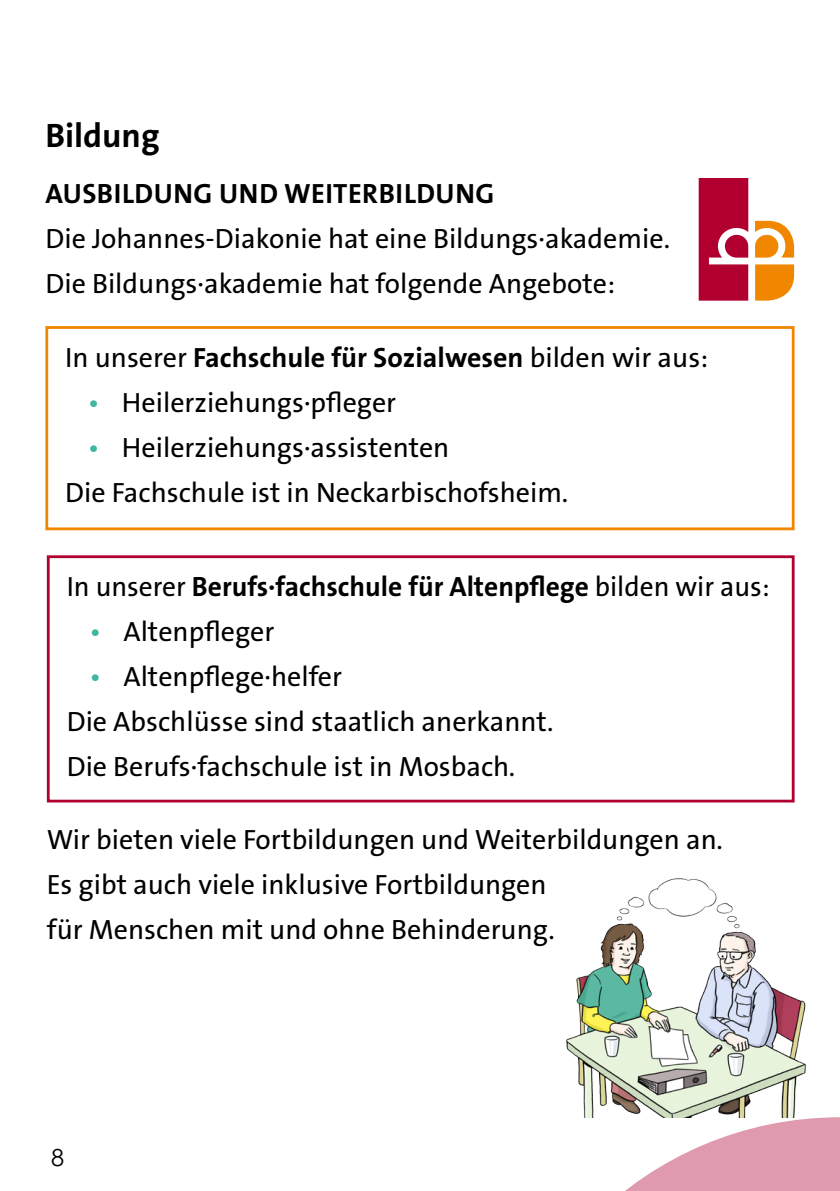
<style>
.page{position:relative;width:840px;height:1191px;background:#fff}
.page>*{position:absolute;margin:0;border:0;box-sizing:border-box;transform-origin:0 0}
.t1{font:700 34px "The Sans Os F";color:#000}
.t2{font:28px/45px "The Sans Os F";color:#000}
.t3{font:700 28px "The Sans Os F";color:#000}
.t4{font:23.6px "Century Gothic";color:#000}
.s1{font-weight:400}
.s2{color:#3fb69f}
</style>
<div class="page">
<svg style="left:584px;top:1117px;width:255px;height:74px"></svg>
<img style="left:566px;top:878px;width:240px;height:239px">
<div style="left:47px;top:555px;width:747px;height:247px;border:3px solid #b10030"></div>
<div style="left:45px;top:326px;width:749px;height:204px;border:3px solid #f18700"></div>
<svg style="left:698px;top:178px;width:49px;height:123px;background:#b91d47"></svg>
<svg style="left:755px;top:221px;width:38px;height:37px"></svg>
<svg style="left:755px;top:264px;width:38px;height:37px"></svg>
<p class="t1" style="left:45px;top:114px;width:116px">Bildung</p>
<p class="t3" style="left:46px;top:176px;width:193px">AUSBILDUNG und</p>
<p class="t3" style="left:284px;top:176px;width:43px">Weiterbildung</p>
<p class="t2" style="left:45px;top:217px;width:626px">Die Johannes-Diakonie hat eine Bildungs·akademie.<br>Die Bildungs·akademie hat folgende Angebote:</p>
<p class="t3" style="left:65px;top:339px;width:644px"><span class="s1">In unserer</span> Fachschule für Sozialwesen <span class="s1">bilden wir aus:</span></p>
<p class="t2" style="left:88px;top:380px;width:309px"><span class="s2">•</span> Heilerziehungs·pfleger</p>
<p class="t2" style="left:65px;top:425px;width:504px;text-indent:23px"><span class="s2">•</span> Heilerziehungs·assistenten<br>Die Fachschule ist in Neckarbischofsheim.</p>
<p class="t3" style="left:67px;top:568px;width:704px"><span class="s1">In unserer</span> Berufs·fachschule für Altenpflege <span class="s1">bilden wir aus:</span></p>
<p class="t2" style="left:89px;top:609px;width:186px"><span class="s2">•</span> Altenpfleger</p>
<p class="t2" style="left:67px;top:654px;width:488px;text-indent:23px"><span class="s2">•</span> Altenpflege·helfer<br>Die Abschlüsse sind staatlich anerkannt.<br>Die Berufs·fachschule ist in Mosbach.</p>
<p class="t2" style="left:47px;top:817px;width:677px">Wir bieten viele Fortbildungen und Weiterbildungen an.<br>Es gibt auch viele inklusive Fortbildungen<br>für Menschen mit und ohne Behinderung.</p>
<p class="t4" style="left:51px;top:1140px;width:15px">8</p>
</div>
